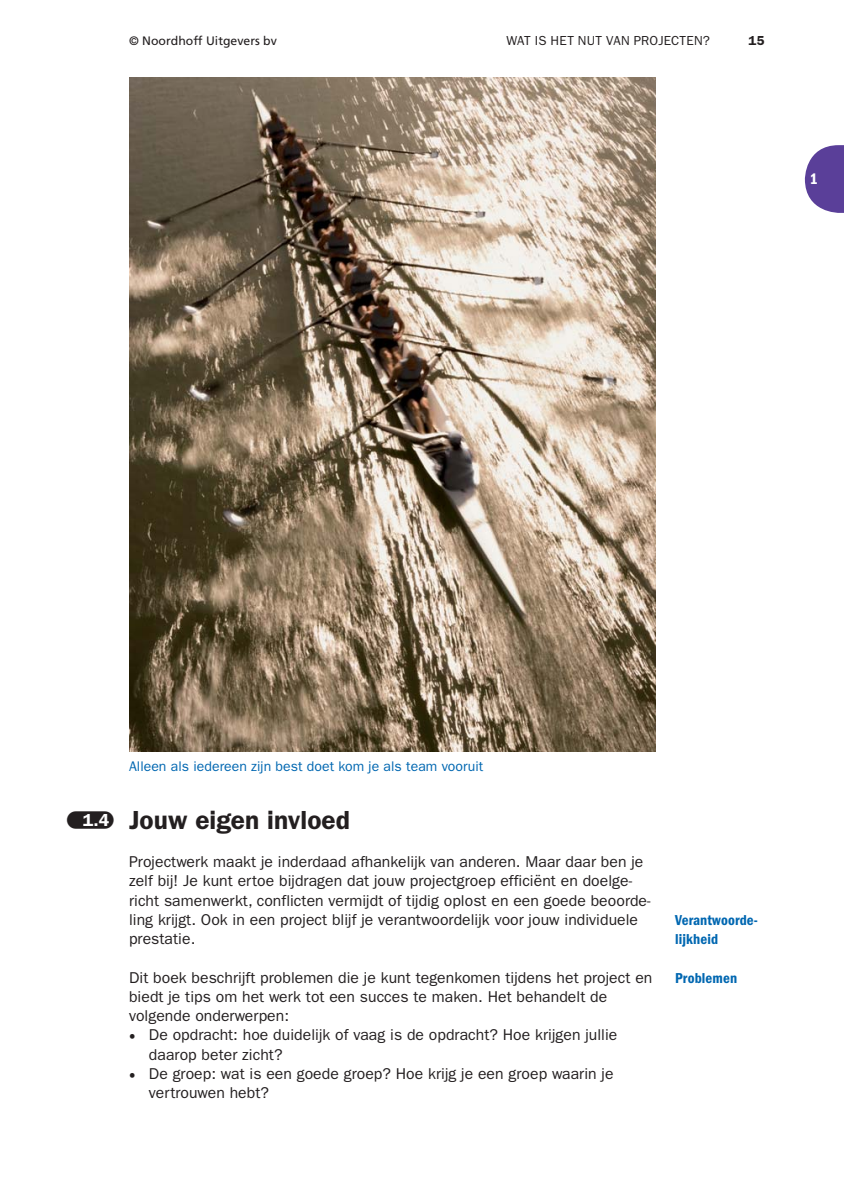
<style>
.page{position:relative;width:844px;height:1191px;background:#fff}
.page>*{position:absolute;margin:0;border:0;box-sizing:border-box;transform-origin:0 0}
.t1{font:600 26.25px "ITC Franklin Gothic Std";color:#231f20}
.t2{font:15.75px/19.2px "ITC Franklin Gothic Std";letter-spacing:.005em;color:#231f20}
.t3{font:15.75px "ITC Franklin Gothic Std Dm Cd";color:#fff}
.t4{font:14.88px/19.2px "ITC Franklin Gothic Std Dm Cd";letter-spacing:.01em;color:#0067b1}
.t5{font:14px "ITC Franklin Gothic Std";letter-spacing:.005em;color:#0067b1}
.t6{font:13.12px "ITC Franklin Gothic Std";letter-spacing:.015em;color:#231f20}
.t7{font:600 13.12px "ITC Franklin Gothic Std";color:#231f20}
.t8{font:12.25px "Frutiger LT Std";color:#231f20}
.s1{font-family:"Franklin Gothic Demi Met Pil";font-weight:400;font-size:17.5px}
.s2{font-size:17.5px;color:#fff}
.s3{font-family:"Utopia Std"}
</style>
<div class="page">
<svg style="left:804px;top:145px;width:39px;height:68px"></svg>
<img style="left:129px;top:77px;width:526px;height:674px">
<p class="t8" style="left:129px;top:35px;width:149px">© Noordhoff Uitgevers bv</p>
<p class="t6" style="left:506px;top:35px;width:205px">WAT IS HET NUT VAN PROJECTEN?</p>
<p class="t7" style="left:748px;top:35px;width:18px">15</p>
<p class="t3" style="left:809px;top:173px;width:10px">1</p>
<p class="t5" style="left:129px;top:760px;width:356px">Alleen als iedereen zijn best doet kom je als team vooruit</p>
<h1 class="t1" style="left:67px;top:809px;width:284px"><span class="s1">§</span><span class="s2">1.4</span> Jouw eigen invloed</h1>
<p class="t2" style="left:129px;top:853px;width:523px">Projectwerk maakt je inderdaad afhankelijk van anderen. Maar daar ben je zelf bij! Je kunt ertoe bijdragen dat jouw projectgroep efficiënt en doelge&shy;richt samenwerkt, conflicten vermijdt of tijdig oplost en een goede beoorde&shy;ling krijgt. Ook in een project blijf je verantwoordelijk voor jouw individuele prestatie.</p>
<p class="t2" style="left:129px;top:968px;width:524px">Dit boek beschrijft problemen die je kunt tegenkomen tijdens het project en biedt je tips om het werk tot een succes te maken. Het behandelt de volgende onderwerpen:</p>
<p class="t2" style="left:149px;top:1026px;width:470px;text-indent:-20px"><span class="s3">•</span> De opdracht: hoe duidelijk of vaag is de opdracht? Hoe krijgen jullie daarop beter zicht?</p>
<p class="t2" style="left:149px;top:1065px;width:466px;text-indent:-20px"><span class="s3">•</span> De groep: wat is een goede groep? Hoe krijg je een groep waarin je vertrouwen hebt?</p>
<p class="t4" style="left:675px;top:911px;width:84px">Verantwoorde&shy;lijkheid</p>
<p class="t4" style="left:675px;top:969px;width:64px">Problemen</p>
</div>
